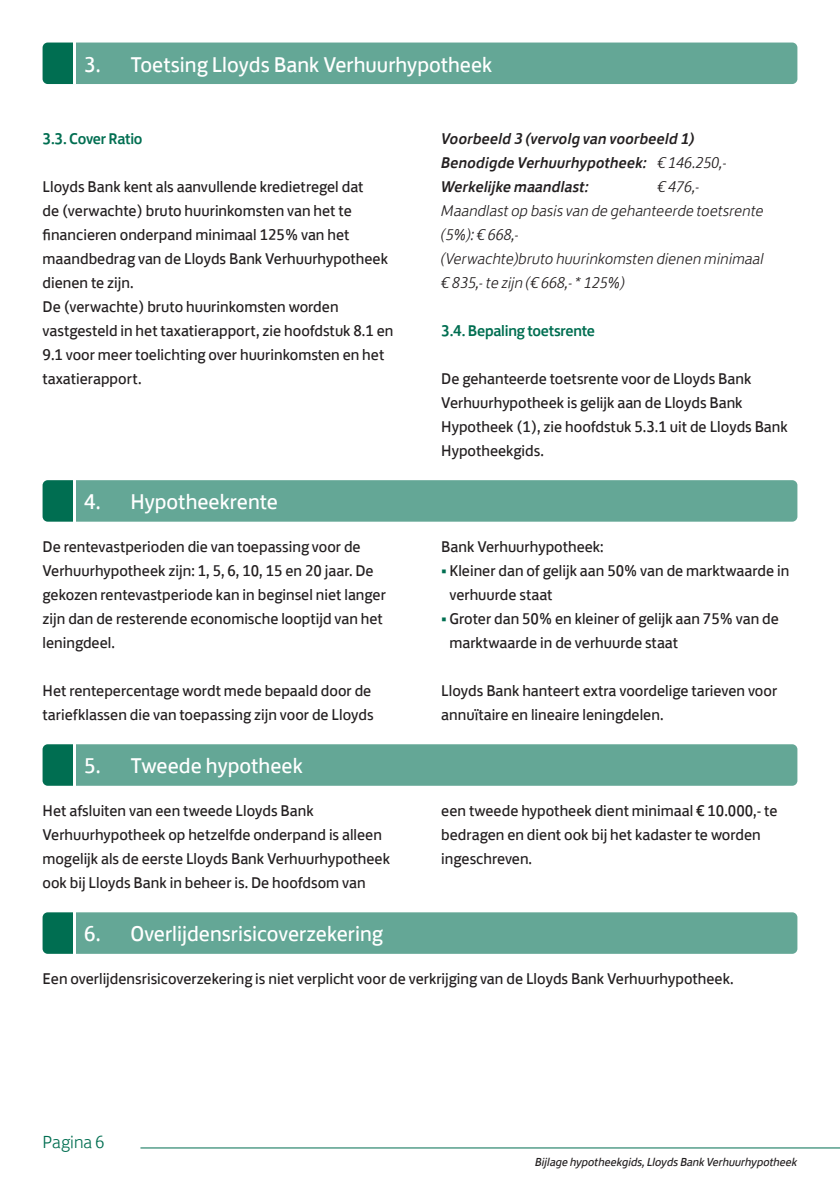
<style>
.page{position:relative;width:840px;height:1191px;background:#fff}
.page>*{position:absolute;margin:0;border:0;box-sizing:border-box;transform-origin:0 0}
.t1{font:22px "Lloyds Bank Jack";color:#fff}
.t2{font:300 18px "Lloyds Bank Jack";color:#006e51}
.BODY{font:16px/24px "Lloyds Bank Jack";color:#231f20}
.BODY-2{font:italic 300 16px/24px "Lloyds Bank Jack";color:#231f20}
.BODY-3{font:italic 500 16px "Lloyds Bank Jack";color:#231f20}
.TK{font:500 16px "Lloyds Bank Jack";letter-spacing:-.015em;color:#006e51}
.BODY-4{font:500 16px "Lloyds Bank Jack";letter-spacing:-.015em;color:#006e51}
.t3{font:italic 12px "Lloyds Bank Jack";letter-spacing:-.01em;color:#231f20}
.s1{font-weight:300}
.s2{color:#006e51}
</style>
<div class="page">
<hr style="left:140px;top:1147px;width:699px;height:1px;background:#006e51">
<div style="left:43px;top:480px;width:754px;height:41px;background:#64a796"></div>
<hr style="left:74px;top:480px;width:2px;height:41px;background:#fff">
<div style="left:43px;top:744px;width:754px;height:41px;background:#64a796"></div>
<hr style="left:74px;top:744px;width:2px;height:41px;background:#fff">
<div style="left:43px;top:43px;width:754px;height:41px;background:#64a796"></div>
<hr style="left:74px;top:43px;width:2px;height:41px;background:#fff">
<div style="left:43px;top:912px;width:754px;height:41px;background:#64a796"></div>
<hr style="left:74px;top:912px;width:2px;height:41px;background:#fff">
<p class="t1" style="left:84px;top:46px;width:409px">3. Toetsing Lloyds Bank Verhuurhypotheek</p>
<p class="BODY-4" style="left:43px;top:126px;width:101px">3.3. Cover Ratio</p>
<p class="BODY" style="left:43px;top:173px;width:347px">Lloyds Bank kent als aanvullende kredietregel dat<br>de (verwachte) bruto huurinkomsten van het te financieren onderpand minimaal 125% van het maandbedrag van de Lloyds Bank Verhuurhypotheek dienen te zijn.</p>
<p class="BODY" style="left:43px;top:293px;width:352px">De (verwachte) bruto huurinkomsten worden vastgesteld in het taxatierapport, zie hoofdstuk 8.1 en 9.1 voor meer toelichting over huurinkomsten en het taxatierapport.</p>
<p class="t1" style="left:84px;top:484px;width:195px">4. Hypotheekrente</p>
<p class="BODY" style="left:43px;top:533px;width:344px">De rentevastperioden die van toepassing voor de Verhuurhypotheek zijn: 1, 5, 6, 10, 15 en 20 jaar. De gekozen rentevastperiode kan in beginsel niet langer zijn dan de resterende economische looptijd van het leningdeel.</p>
<p class="BODY" style="left:43px;top:677px;width:332px">Het rentepercentage wordt mede bepaald door de tariefklassen die van toepassing zijn voor de Lloyds</p>
<p class="t1" style="left:84px;top:748px;width:220px">5. Tweede hypotheek</p>
<p class="BODY-3" style="left:441px;top:126px;width:255px">Voorbeeld 3 (vervolg van voorbeeld 1)</p>
<p class="BODY-3" style="left:441px;top:150px;width:287px">Benodigde Verhuurhypotheek: <span class="s1">€ 146.250,-</span></p>
<p class="BODY-3" style="left:441px;top:174px;width:149px">Werkelijke maandlast:</p>
<p class="BODY-2" style="left:657px;top:173px;width:44px">€ 476,-</p>
<p class="BODY-2" style="left:441px;top:197px;width:324px">Maandlast op basis van de gehanteerde toetsrente (5%): € 668,-</p>
<p class="BODY-2" style="left:441px;top:245px;width:324px">(Verwachte)bruto huurinkomsten dienen minimaal</p>
<p class="BODY-2" style="left:441px;top:269px;width:185px">€ 835,- te zijn (€ 668,- * 125%)</p>
<p class="TK" style="left:441px;top:318px;width:155px">3.4. Bepaling toetsrente</p>
<p class="BODY" style="left:441px;top:365px;width:348px">De gehanteerde toetsrente voor de Lloyds Bank Verhuurhypotheek is gelijk aan de Lloyds Bank Hypotheek (1), zie hoofdstuk 5.3.1 uit de Lloyds Bank Hypotheekgids.</p>
<p class="BODY" style="left:441px;top:533px;width:164px">Bank Verhuurhypotheek:</p>
<p class="BODY" style="left:449px;top:557px;width:341px;text-indent:-8px"><span class="s2">•</span> Kleiner dan of gelijk aan 50% van de marktwaarde in verhuurde staat</p>
<p class="BODY" style="left:449px;top:605px;width:331px;text-indent:-8px"><span class="s2">•</span> Groter dan 50% en kleiner of gelijk aan 75% van de marktwaarde in de verhuurde staat</p>
<p class="BODY" style="left:441px;top:677px;width:337px">Lloyds Bank hanteert extra voordelige tarieven voor annuïtaire en lineaire leningdelen.</p>
<p class="BODY" style="left:43px;top:797px;width:349px">Het afsluiten van een tweede Lloyds Bank Verhuurhypotheek op hetzelfde onderpand is alleen mogelijk als de eerste Lloyds Bank Verhuurhypotheek ook bij Lloyds Bank in beheer is. De hoofdsom van</p>
<p class="BODY" style="left:441px;top:797px;width:337px">een tweede hypotheek dient minimaal € 10.000,- te bedragen en dient ook bij het kadaster te worden ingeschreven.</p>
<p class="t1" style="left:84px;top:916px;width:300px">6. Overlijdensrisicoverzekering</p>
<p class="BODY" style="left:43px;top:965px;width:692px">Een overlijdensrisicoverzekering is niet verplicht voor de verkrijging van de Lloyds Bank Verhuurhypotheek.</p>
<p class="t2" style="left:43px;top:1127px;width:63px">Pagina 6</p>
<p class="t3" style="left:535px;top:1152px;width:264px">Bijlage hypotheekgids, Lloyds Bank Verhuurhypotheek</p>
</div>
